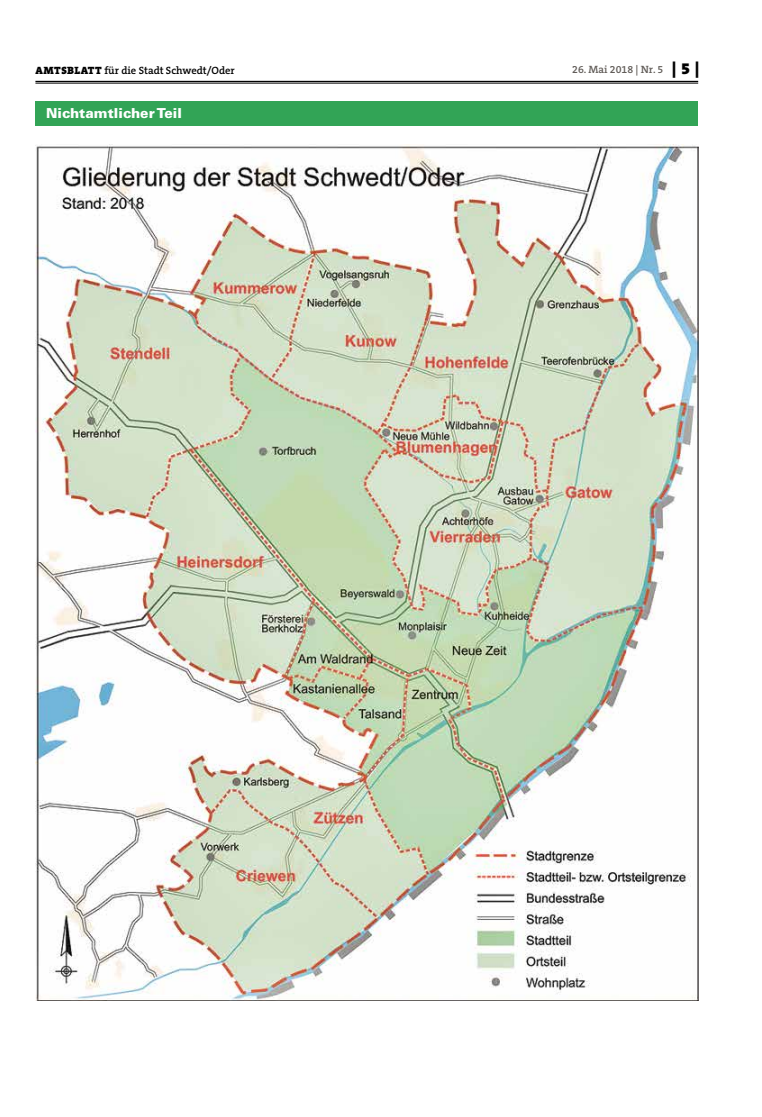
<style>
.page{position:relative;width:762px;height:1117px;background:#fff}
.page>*{position:absolute;margin:0;border:0;box-sizing:border-box;transform-origin:0 0}
.t1{font:900 13.75px "Univers";letter-spacing:.005em;color:#fff}
.t2{font:600 10.62px "The Serif B W6";color:#000}
.t3{font:600 10.62px "The Serif B W6";color:#615c58}
.s1{font-family:"The Serif B W9";font-weight:900}
.s2{font-family:"The Serif B W9";font-weight:900;font-size:16.25px;color:#000}
</style>
<div class="page">
<hr style="left:35px;top:81px;width:663px;height:1px;background:#000">
<hr style="left:35px;top:83px;width:663px;height:1px;background:#000">
<div style="left:35px;top:101px;width:663px;height:25px;background:#32a456"></div>
<img style="left:36px;top:144px;width:662px;height:856px">
<p class="t2" style="left:36px;top:63px;width:201px"><span class="s1">AMTSBLATT</span> für die Stadt Schwedt/Oder</p>
<p class="t3" style="left:572px;top:63px;width:129px">26. Mai 2018 | Nr. 5 <span class="s2">| 5 |</span></p>
<p class="t1" style="left:46px;top:104px;width:138px">Nichtamtlicher Teil</p>
</div>
